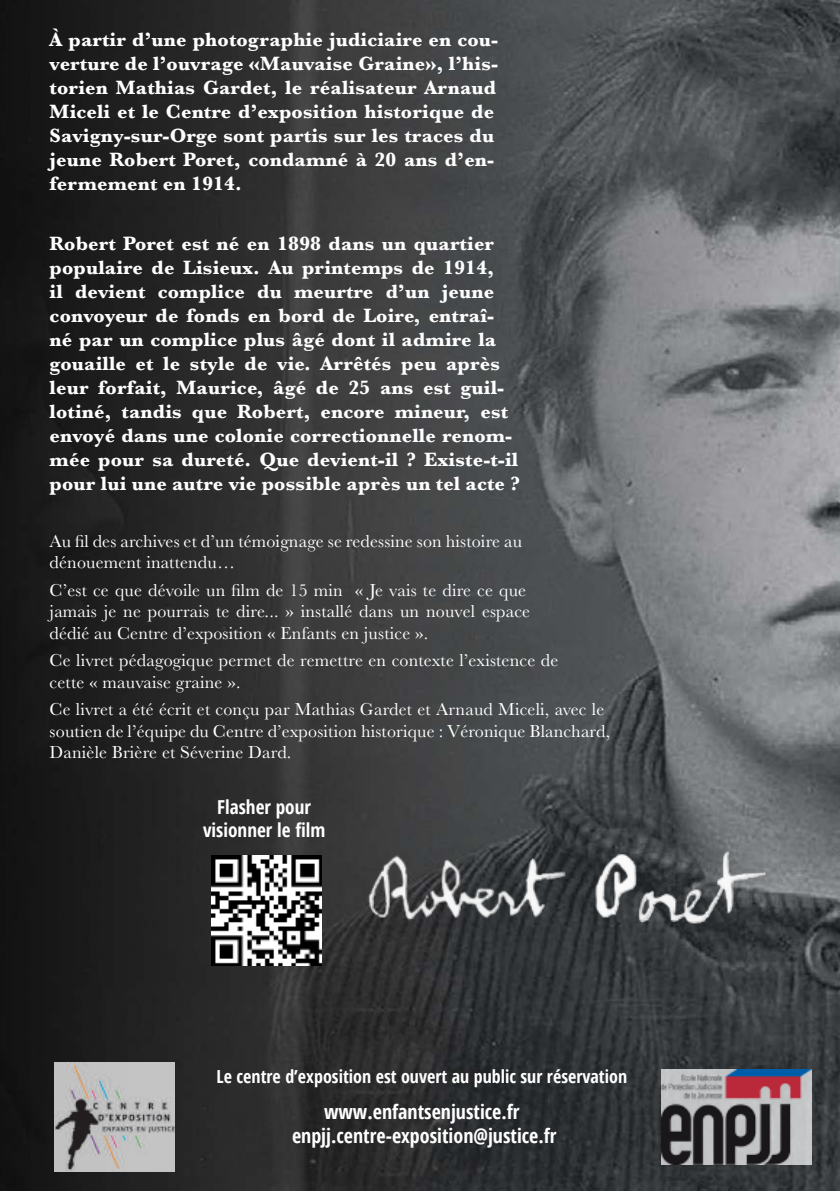
<style>
.page{position:relative;width:840px;height:1191px;background:#fff}
.page>*{position:absolute;margin:0;border:0;box-sizing:border-box;transform-origin:0 0}
.t1{font:700 20px/24px "Baskerville";letter-spacing:.01em;color:#fff}
.t2{font:700 20px/24px "Open Sans Condensed";color:#fff;text-align:center}
.t3{font:700 19.2px/23px "Open Sans Condensed";color:#fff;text-align:center}
.t4{font:18px/21.6px "Baskerville";letter-spacing:.01em;color:#fff}
.t5{font:700 18px "Open Sans Condensed";color:#fff}
</style>
<div class="page">
<img style="left:0;top:0;width:839px;height:1191px">
<img style="left:211px;top:855px;width:110px;height:110px">
<img style="left:55px;top:1062px;width:120px;height:109px">
<img style="left:355px;top:847px;width:413px;height:85px">
<img style="left:661px;top:1069px;width:150px;height:95px">
<p class="t1" style="left:50px;top:30px;width:450px">À partir d’une photographie judiciaire en cou&shy;verture de l’ouvrage «Mauvaise Graine», l’his&shy;torien Mathias Gardet, le réalisateur Arnaud Miceli et le Centre d’exposition historique de Savigny-sur-Orge sont partis sur les traces du jeune Robert Poret, condamné à 20 ans d’en&shy;fermement en 1914.</p>
<p class="t1" style="left:50px;top:233px;width:471px">Robert Poret est né en 1898 dans un quartier populaire de Lisieux. Au printemps de 1914,<br>il devient complice du meurtre d’un jeune convoyeur de fonds en bord de Loire, entraî&shy;né par un complice plus âgé dont il admire la gouaille et le style de vie. Arrêtés peu après leur forfait, Maurice, âgé de 25 ans est guil&shy;lotiné, tandis que Robert, encore mineur, est envoyé dans une colonie correctionnelle renom&shy;mée pour sa dureté. Que devient-il ? Existe-t-il pour lui une autre vie possible après un tel acte ?</p>
<p class="t4" style="left:50px;top:530px;width:473px">Au fil des archives et d’un témoignage se redessine son histoire au dénouement inattendu…</p>
<p class="t4" style="left:50px;top:579px;width:482px">C’est ce que dévoile un film de 15 min « Je vais te dire ce que jamais je ne pourrais te dire... » installé dans un nouvel espace dédié au Centre d’exposition « Enfants en justice ».</p>
<p class="t4" style="left:50px;top:650px;width:509px">Ce livret pédagogique permet de remettre en contexte l’existence de cette « mauvaise graine ».</p>
<p class="t4" style="left:50px;top:698px;width:562px">Ce livret a été écrit et conçu par Mathias Gardet et Arnaud Miceli, avec le soutien de l’équipe du Centre d’exposition historique : Véronique Blanchard,<br>Danièle Brière et Séverine Dard.</p>
<p class="t3" style="left:203px;top:797px;width:124px">Flasher pour visionner le film</p>
<p class="t5" style="left:216px;top:1069px;width:412px">Le centre d’exposition est ouvert au public sur réservation</p>
<p class="t2" style="left:292px;top:1101px;width:266px">www.enfantsenjustice.fr enpjj.centre-exposition@justice.fr</p>
</div>
